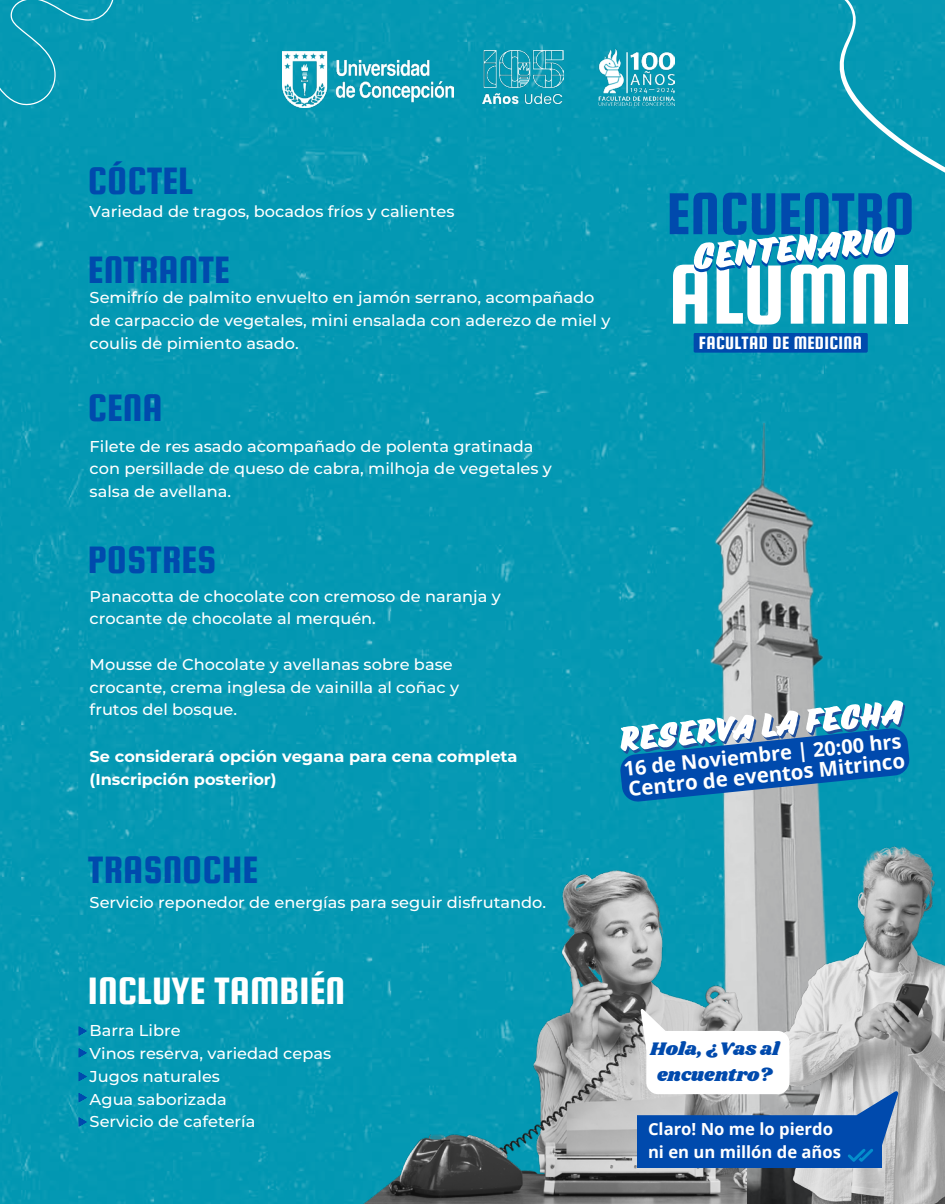
<style>
.page{position:relative;width:945px;height:1204px;background:#0498b3}
.page>*{position:absolute;margin:0;border:0;box-sizing:border-box;transform-origin:0 0}
.t1{font:89.86px "Squada One";color:#fff}
.t2{font:63.18px "Squada One";color:#004aad}
.t3{font:40.86px "Squada One";color:#004aad}
.t4{font:40.86px "Squada One";color:#fff}
.t5{font:700 20.47px "Open Sans";color:#fff}
.t6{font:700 20.04px "Open Sans";color:#fff}
.t7{font:19.25px "Squada One";letter-spacing:.015em;color:#fff}
.t8{font:18.81px/26px "Shrikhand";color:#004aad;text-align:center}
.t9{font:700 16.62px/23.3px "Open Sans";color:#fff}
.t10{font:500 15.75px/22.8px "Montserrat";color:#fff}
.t11{font:700 15.75px/22.8px "Montserrat";color:#fff}
</style>
<div class="page">
<img style="left:682px;top:421px;width:171px;height:449px">
<img style="left:747px;top:832px;width:198px;height:372px">
<img style="left:358px;top:870px;width:389px;height:334px">
<svg style="left:638px;top:1009px;width:261px;height:158px"></svg>
<div style="left:0;top:0;width:116px;height:179px;background:#0498b3"></div>
<img style="left:283px;top:51px;width:171px;height:56px">
<img style="left:483px;top:51px;width:81px;height:52px">
<img style="left:598px;top:48px;width:77px;height:58px">
<svg style="left:694px;top:0;width:251px;height:272px;background:#159eb7"></svg>
<div style="left:694px;top:333px;width:174px;height:20px;background:#004aad"></div>
<svg style="left:620px;top:700px;width:290px;height:102px;background:#3c83ba"></svg>
<svg style="left:79px;top:1026px;width:8px;height:9px"></svg>
<svg style="left:79px;top:1048px;width:8px;height:9px"></svg>
<svg style="left:79px;top:1072px;width:8px;height:9px"></svg>
<svg style="left:79px;top:1093px;width:8px;height:9px"></svg>
<svg style="left:79px;top:1117px;width:8px;height:9px"></svg>
<h3 class="t3" style="left:88px;top:159px;width:107px">CÓCTEL</h3>
<p class="t10" style="left:90px;top:199px;width:366px">Variedad de tragos, bocados fríos y calientes</p>
<h3 class="t3" style="left:88px;top:247px;width:143px">ENTRANTE</h3>
<p class="t10" style="left:90px;top:285px;width:522px">Semifrío de palmito envuelto en jamón serrano, acompañado de carpaccio de vegetales, mini ensalada con aderezo de miel y coulis de pimiento asado.</p>
<h3 class="t3" style="left:88px;top:386px;width:76px">CENA</h3>
<p class="t10" style="left:90px;top:434px;width:464px">Filete de res asado acompañado de polenta gratinada con persillade de queso de cabra, milhoja de vegetales y salsa de avellana.</p>
<h2 class="t2" style="left:667px;top:180px;width:250px">ENCUENTRO</h2>
<h1 class="t1" style="left:669px;top:246px;width:246px">ALUMNI</h1>
<p class="t7" style="left:699px;top:333px;width:165px">FACULTAD DE MEDICINA</p>
<h3 class="t3" style="left:88px;top:538px;width:130px">POSTRES</h3>
<p class="t10" style="left:90px;top:584px;width:413px">Panacotta de chocolate con cremoso de naranja y crocante de chocolate al merquén.</p>
<p class="t10" style="left:90px;top:652px;width:371px">Mousse de Chocolate y avellanas sobre base crocante, crema inglesa de vainilla al coñac y frutos del bosque.</p>
<p class="t11" style="left:90px;top:744px;width:429px">Se considerará opción vegana para cena completa (Inscripción posterior)</p>
<p class="t6" style="left:622px;top:755px;width:281px;rotate:-6deg">16 de Noviembre | 20:00 hrs</p>
<p class="t5" style="left:627px;top:775px;width:279px;rotate:-6deg">Centro de eventos Mitrinco</p>
<h3 class="t3" style="left:88px;top:848px;width:172px">TRASNOCHE</h3>
<p class="t10" style="left:90px;top:890px;width:458px">Servicio reponedor de energías para seguir disfrutando.</p>
<h3 class="t4" style="left:88px;top:969px;width:259px">INCLUYE TAMBIÉN</h3>
<p class="t10" style="left:90px;top:1018px;width:243px">Barra Libre<br>Vinos reserva, variedad cepas<br>Jugos naturales<br>Agua saborizada<br>Servicio de cafetería</p>
<p class="t8" style="left:650px;top:1036px;width:131px">Hola, ¿Vas al encuentro?</p>
<p class="t9" style="left:648px;top:1116px;width:195px">Claro! No me lo pierdo ni en un millón de años</p>
</div>
